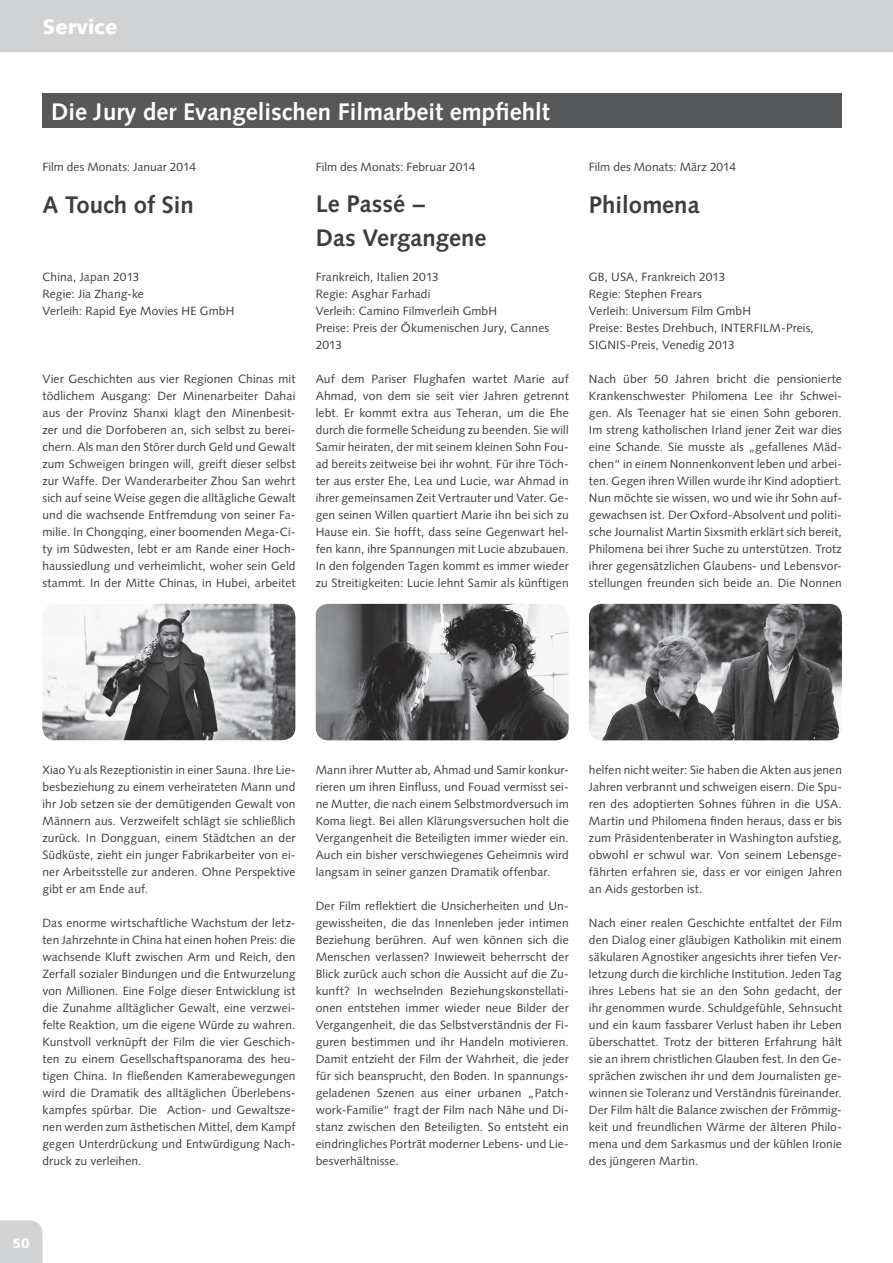
<style>
.page{position:relative;width:893px;height:1263px;background:#fff}
.page>*{position:absolute;margin:0;border:0;box-sizing:border-box;transform-origin:0 0}
.t1{font:700 24px "Syntax LT Std";color:#fff}
.t2{font:700 24px/34px "Syntax LT Std";color:#3e3e3f}
.t3{font:900 21px "Syntax LT Std";color:#fff}
.t4{font:900 13.5px "Syntax LT Std";color:#fff}
.t5{font:12px/17px "Syntax LT Std";letter-spacing:.01em;color:#3e3e3f;text-align:justify}
</style>
<div class="page">
<div style="left:0;top:0;width:893px;height:52px;background:#d1d2d4"></div>
<div style="left:0;top:1220px;width:43px;height:43px;background:#d1d2d4"></div>
<img style="left:42px;top:604px;width:253px;height:136px;border-radius:13px">
<img style="left:316px;top:604px;width:253px;height:136px">
<img style="left:589px;top:604px;width:253px;height:136px;border-radius:13px">
<div style="left:43px;top:94px;width:799px;height:34px;background:#57585a"></div>
<h2 class="t3" style="left:43px;top:14px;width:77px">Service</h2>
<h1 class="t1" style="left:51px;top:97px;width:500px">Die Jury der Evangelischen Filmarbeit empfiehlt</h1>
<p class="t5" style="left:43px;top:158px;width:155px">Film des Monats: Januar 2014</p>
<h1 class="t2" style="left:43px;top:188px;width:153px">A Touch of Sin</h1>
<p class="t5" style="left:43px;top:268px;width:193px;text-align:left">China, Japan 2013<br>Regie: Jia Zhang-ke<br>Verleih: Rapid Eye Movies HE GmbH</p>
<p class="t5" style="left:43px;top:370px;width:255px">Vier Geschichten aus vier Regionen Chinas mit tödlichem Ausgang: Der Minenarbeiter Dahai aus der Provinz Shanxi klagt den Minenbesit&shy;zer und die Dorfoberen an, sich selbst zu berei&shy;chern. Als man den Störer durch Geld und Gewalt zum Schweigen bringen will, greift dieser selbst zur Waffe. Der Wanderarbeiter Zhou San wehrt sich auf seine Weise gegen die alltägliche Gewalt und die wachsende Entfremdung von seiner Fa&shy;milie. In Chongqing, einer boomenden Mega-Ci&shy;ty im Südwesten, lebt er am Rande einer Hoch&shy;haussiedlung und verheimlicht, woher sein Geld stammt. In der Mitte Chinas, in Hubei, arbeitet</p>
<p class="t5" style="left:316px;top:158px;width:161px">Film des Monats: Februar 2014</p>
<h1 class="t2" style="left:316px;top:187px;width:172px">Le Passé −<br>Das Vergangene</h1>
<p class="t5" style="left:316px;top:268px;width:235px;text-align:left">Frankreich, Italien 2013<br>Regie: Asghar Farhadi<br>Verleih: Camino Filmverleih GmbH<br>Preise: Preis der Ökumenischen Jury, Cannes<br>2013</p>
<p class="t5" style="left:316px;top:370px;width:255px">Auf dem Pariser Flughafen wartet Marie auf Ahmad, von dem sie seit vier Jahren getrennt lebt. Er kommt extra aus Teheran, um die Ehe durch die formelle Scheidung zu beenden. Sie will Samir heiraten, der mit seinem kleinen Sohn Fou&shy;ad bereits zeitweise bei ihr wohnt. Für ihre Töch&shy;ter aus erster Ehe, Lea und Lucie, war Ahmad in ihrer gemeinsamen Zeit Vertrauter und Vater. Ge&shy;gen seinen Willen quartiert Marie ihn bei sich zu Hause ein. Sie hofft, dass seine Gegenwart hel&shy;fen kann, ihre Spannungen mit Lucie abzubauen.<br>In den folgenden Tagen kommt es immer wieder zu Streitigkeiten: Lucie lehnt Samir als künftigen</p>
<p class="t5" style="left:589px;top:158px;width:149px">Film des Monats: März 2014</p>
<h1 class="t2" style="left:589px;top:188px;width:112px">Philomena</h1>
<p class="t5" style="left:589px;top:268px;width:226px;text-align:left">GB, USA, Frankreich 2013<br>Regie: Stephen Frears<br>Verleih: Universum Film GmbH<br>Preise: Bestes Drehbuch, INTERFILM-Preis,<br>SIGNIS-Preis, Venedig 2013</p>
<p class="t5" style="left:589px;top:370px;width:255px">Nach über 50 Jahren bricht die pensionierte Krankenschwester Philomena Lee ihr Schwei&shy;gen. Als Teenager hat sie einen Sohn geboren.<br>Im streng katholischen Irland jener Zeit war dies eine Schande. Sie musste als „gefallenes Mäd&shy;chen“ in einem Nonnenkonvent leben und arbei&shy;ten. Gegen ihren Willen wurde ihr Kind adoptiert.<br>Nun möchte sie wissen, wo und wie ihr Sohn auf&shy;gewachsen ist. Der Oxford-Absolvent und politi&shy;sche Journalist Martin Sixsmith erklärt sich bereit, Philomena bei ihrer Suche zu unterstützen. Trotz ihrer gegensätzlichen Glaubens- und Lebensvor&shy;stellungen freunden sich beide an. Die Nonnen</p>
<p class="t5" style="left:43px;top:761px;width:254px">Xiao Yu als Rezeptionistin in einer Sauna. Ihre Lie&shy;besbeziehung zu einem verheirateten Mann und ihr Job setzen sie der demütigenden Gewalt von Männern aus. Verzweifelt schlägt sie schließlich zurück. In Dongguan, einem Städtchen an der Südküste, zieht ein junger Fabrikarbeiter von ei&shy;ner Arbeitsstelle zur anderen. Ohne Perspektive gibt er am Ende auf.</p>
<p class="t5" style="left:43px;top:914px;width:255px">Das enorme wirtschaftliche Wachstum der letz&shy;ten Jahrzehnte in China hat einen hohen Preis: die wachsende Kluft zwischen Arm und Reich, den Zerfall sozialer Bindungen und die Entwurzelung von Millionen. Eine Folge dieser Entwicklung ist die Zunahme alltäglicher Gewalt, eine verzwei&shy;felte Reaktion, um die eigene Würde zu wahren.<br>Kunstvoll verknüpft der Film die vier Geschich&shy;ten zu einem Gesellschaftspanorama des heu&shy;tigen China. In fließenden Kamerabewegungen wird die Dramatik des alltäglichen Überlebens&shy;kampfes spürbar. Die Action- und Gewaltsze&shy;nen werden zum ästhetischen Mittel, dem Kampf gegen Unterdrückung und Entwürdigung Nach&shy;druck zu verleihen.</p>
<p class="t5" style="left:316px;top:761px;width:255px">Mann ihrer Mutter ab, Ahmad und Samir konkur&shy;rieren um ihren Einfluss, und Fouad vermisst sei&shy;ne Mutter, die nach einem Selbstmordversuch im Koma liegt. Bei allen Klärungsversuchen holt die Vergangenheit die Beteiligten immer wieder ein.<br>Auch ein bisher verschwiegenes Geheimnis wird langsam in seiner ganzen Dramatik offenbar.</p>
<p class="t5" style="left:316px;top:897px;width:255px">Der Film reflektiert die Unsicherheiten und Un&shy;gewissheiten, die das Innenleben jeder intimen Beziehung berühren. Auf wen können sich die Menschen verlassen? Inwieweit beherrscht der Blick zurück auch schon die Aussicht auf die Zu&shy;kunft? In wechselnden Beziehungskonstellati&shy;onen entstehen immer wieder neue Bilder der Vergangenheit, die das Selbstverständnis der Fi&shy;guren bestimmen und ihr Handeln motivieren.<br>Damit entzieht der Film der Wahrheit, die jeder für sich beansprucht, den Boden. In spannungs&shy;geladenen Szenen aus einer urbanen „Patch&shy;work-Familie“ fragt der Film nach Nähe und Di&shy;stanz zwischen den Beteiligten. So entsteht ein eindringliches Porträt moderner Lebens- und Lie&shy;besverhältnisse.</p>
<p class="t5" style="left:589px;top:761px;width:255px">helfen nicht weiter: Sie haben die Akten aus jenen Jahren verbrannt und schweigen eisern. Die Spu&shy;ren des adoptierten Sohnes führen in die USA.<br>Martin und Philomena finden heraus, dass er bis zum Präsidentenberater in Washington aufstieg, obwohl er schwul war. Von seinem Lebensge&shy;fährten erfahren sie, dass er vor einigen Jahren an Aids gestorben ist.</p>
<p class="t5" style="left:589px;top:914px;width:255px">Nach einer realen Geschichte entfaltet der Film den Dialog einer gläubigen Katholikin mit einem säkularen Agnostiker angesichts ihrer tiefen Ver&shy;letzung durch die kirchliche Institution. Jeden Tag ihres Lebens hat sie an den Sohn gedacht, der ihr genommen wurde. Schuldgefühle, Sehnsucht und ein kaum fassbarer Verlust haben ihr Leben überschattet. Trotz der bitteren Erfahrung hält sie an ihrem christlichen Glauben fest. In den Ge&shy;sprächen zwischen ihr und dem Journalisten ge&shy;winnen sie Toleranz und Verständnis füreinander.<br>Der Film hält die Balance zwischen der Frömmig&shy;keit und freundlichen Wärme der älteren Philo&shy;mena und dem Sarkasmus und der kühlen Ironie des jüngeren Martin.</p>
<p class="t4" style="left:13px;top:1235px;width:19px">50</p>
</div>
